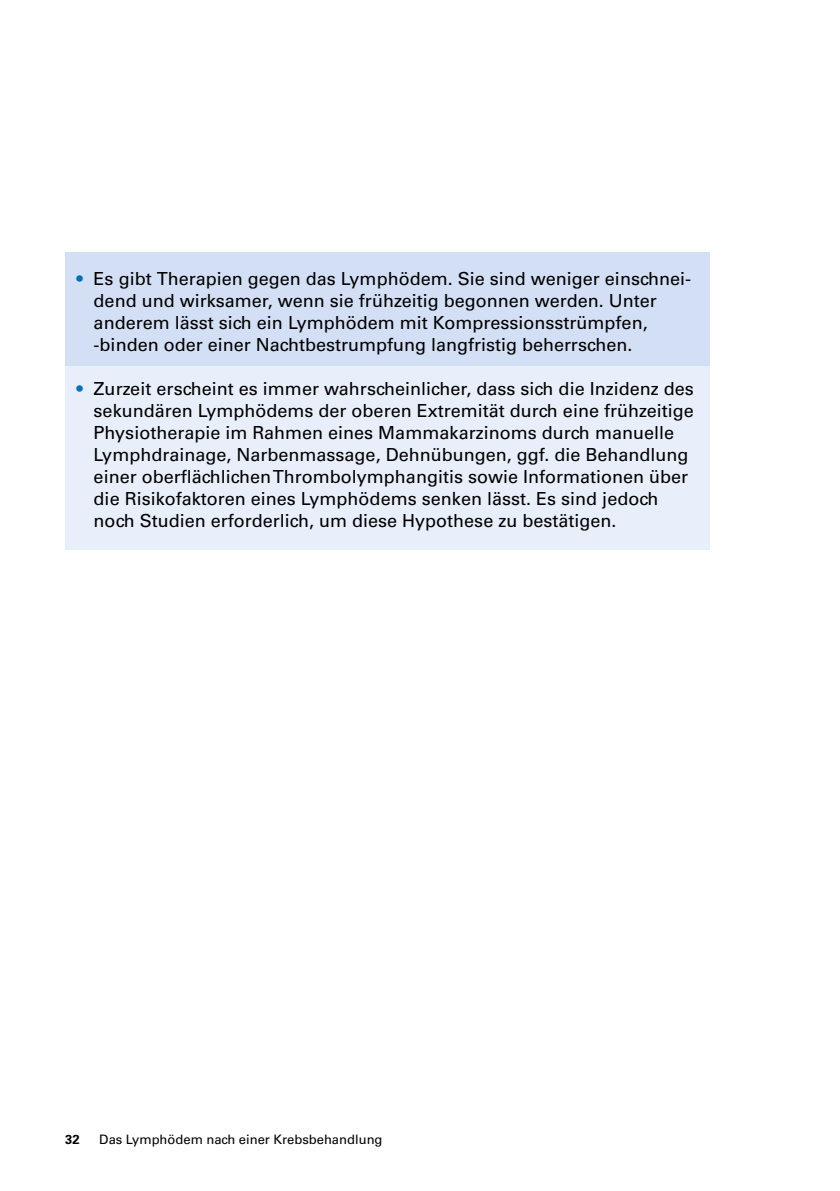
<style>
.page{position:relative;width:840px;height:1191px;background:#fff}
.page>*{position:absolute;margin:0;border:0;box-sizing:border-box;transform-origin:0 0}
.t1{font:18px/22px "Univers LT Std";color:#000}
.t2{font:13px "Univers LT Std";color:#000}
.t3{font:700 13px "Univers LT Std";color:#000}
.s1{color:#0070ba}
</style>
<div class="page">
<div style="left:65px;top:272px;width:644px;height:277px;background:#e9effa"></div>
<div style="left:65px;top:252px;width:644px;height:114px;background:#d3dff4"></div>
<p class="t1" style="left:94px;top:268px;width:598px;text-indent:-17px"><span class="s1">•</span> Es gibt Therapien gegen das Lymphödem. Sie sind weniger einschnei&shy;dend und wirksamer, wenn sie frühzeitig begonnen werden. Unter anderem lässt sich ein Lymphödem mit Kompressionsstrümpfen, -binden oder einer Nachtbestrumpfung langfristig beherrschen.</p>
<p class="t1" style="left:94px;top:378px;width:601px;text-indent:-17px"><span class="s1">•</span> Zurzeit erscheint es immer wahrscheinlicher, dass sich die Inzidenz des sekundären Lymphödems der oberen Extremität durch eine frühzeitige Physiotherapie im Rahmen eines Mammakarzinoms durch manuelle Lymphdrainage, Narbenmassage, Dehnübungen, ggf. die Behandlung einer oberflächlichen Thrombolymphangitis sowie Informationen über die Risikofaktoren eines Lymphödems senken lässt. Es sind jedoch noch Studien erforderlich, um diese Hypothese zu bestätigen.</p>
<p class="t3" style="left:65px;top:1132px;width:16px">32</p>
<p class="t2" style="left:99px;top:1132px;width:284px">Das Lymphödem nach einer Krebsbehandlung</p>
</div>
